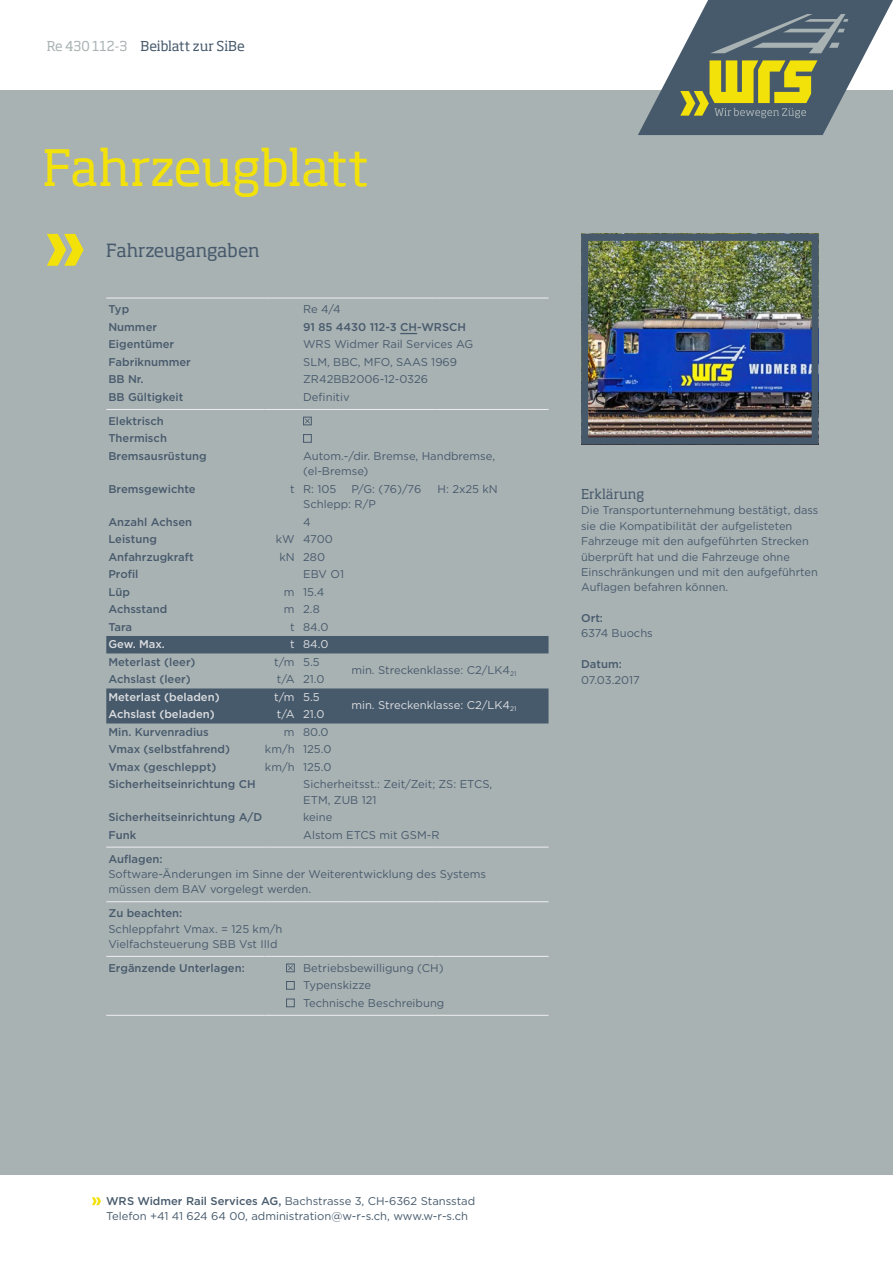
<style>
.page{position:relative;width:893px;height:1263px;background:#fff}
.page>*{position:absolute;margin:0;border:0;box-sizing:border-box;transform-origin:0 0}
.t1{font:49.5px "Soho Pro";letter-spacing:-.01em;color:#f3e209}
.t2{font:18px "Soho Pro";letter-spacing:-.005em;color:#475a6c}
.t3{font:13.5px "Soho Pro";letter-spacing:-.005em;color:#475a6c}
.t4{font:11.25px/15.5px "Gotham";color:#475a6c}
.t5{font:500 11.25px/17.5px "Gotham";color:#475a6c}
.t6{font:11.25px "Gotham";color:#dddee0}
.t7{font:500 11.25px "Gotham";color:#dddee0}
.s1{color:#a9b2b3}
.s2{font-weight:500}
</style>
<div class="page">
<div style="left:0;top:90px;width:893px;height:1085px;background:#a9b2b3"></div>
<svg style="left:106px;top:636px;width:443px;height:87px"></svg>
<hr style="left:106px;top:298px;width:158px;height:1px;background:#eeeeef">
<hr style="left:264px;top:298px;width:37px;height:1px;background:#eeeeef">
<hr style="left:301px;top:298px;width:48px;height:1px;background:#eeeeef">
<hr style="left:349px;top:298px;width:86px;height:1px;background:#eeeeef">
<hr style="left:435px;top:298px;width:114px;height:1px;background:#eeeeef">
<hr style="left:106px;top:409px;width:158px;height:1px;background:#eeeeef">
<hr style="left:264px;top:409px;width:37px;height:1px;background:#eeeeef">
<hr style="left:301px;top:409px;width:48px;height:1px;background:#eeeeef">
<hr style="left:349px;top:409px;width:86px;height:1px;background:#eeeeef">
<hr style="left:435px;top:409px;width:114px;height:1px;background:#eeeeef">
<hr style="left:106px;top:847px;width:158px;height:1px;background:#eeeeef">
<hr style="left:264px;top:847px;width:37px;height:1px;background:#eeeeef">
<hr style="left:301px;top:847px;width:48px;height:1px;background:#eeeeef">
<hr style="left:349px;top:847px;width:86px;height:1px;background:#eeeeef">
<hr style="left:435px;top:847px;width:114px;height:1px;background:#eeeeef">
<hr style="left:106px;top:901px;width:158px;height:1px;background:#eeeeef">
<hr style="left:264px;top:901px;width:37px;height:1px;background:#eeeeef">
<hr style="left:301px;top:901px;width:48px;height:1px;background:#eeeeef">
<hr style="left:349px;top:901px;width:86px;height:1px;background:#eeeeef">
<hr style="left:435px;top:901px;width:114px;height:1px;background:#eeeeef">
<hr style="left:106px;top:956px;width:158px;height:1px;background:#eeeeef">
<hr style="left:264px;top:956px;width:37px;height:1px;background:#eeeeef">
<hr style="left:301px;top:956px;width:48px;height:1px;background:#eeeeef">
<hr style="left:349px;top:956px;width:86px;height:1px;background:#eeeeef">
<hr style="left:435px;top:956px;width:114px;height:1px;background:#eeeeef">
<hr style="left:106px;top:1015px;width:158px;height:1px;background:#eeeeef">
<hr style="left:264px;top:1015px;width:37px;height:1px;background:#eeeeef">
<hr style="left:301px;top:1015px;width:48px;height:1px;background:#eeeeef">
<hr style="left:349px;top:1015px;width:86px;height:1px;background:#eeeeef">
<hr style="left:435px;top:1015px;width:114px;height:1px;background:#eeeeef">
<svg style="left:400px;top:333px;width:17px;height:1px"></svg>
<div style="left:286px;top:964px;width:9px;height:8px;border:1px solid #475a6c"></div>
<svg style="left:288px;top:965px;width:5px;height:5px"></svg>
<div style="left:286px;top:981px;width:9px;height:9px;border:1px solid #475a6c"></div>
<div style="left:286px;top:999px;width:9px;height:8px;border:1px solid #475a6c"></div>
<div style="left:303px;top:417px;width:9px;height:8px;border:1px solid #475a6c"></div>
<svg style="left:305px;top:418px;width:5px;height:5px"></svg>
<div style="left:303px;top:434px;width:9px;height:9px;border:1px solid #475a6c"></div>
<svg style="left:47px;top:234px;width:37px;height:32px"></svg>
<img style="left:589px;top:242px;width:222px;height:194px">
<div style="left:581px;top:234px;width:238px;height:210px;border:7px solid #475a6c"></div>
<svg style="left:638px;top:0;width:255px;height:135px"></svg>
<svg style="left:92px;top:1197px;width:9px;height:8px"></svg>
<p class="t3" style="left:47px;top:37px;width:200px"><span class="s1">Re 430 112-3</span> Beiblatt zur SiBe</p>
<h1 class="t1" style="left:43px;top:133px;width:328px">Fahrzeugblatt</h1>
<h2 class="t2" style="left:106px;top:237px;width:155px">Fahrzeugangaben</h2>
<p class="t5" style="left:108px;top:300px;width:22px">Typ</p>
<p class="t4" style="left:303px;top:302px;width:39px">Re 4/4</p>
<p class="t5" style="left:108px;top:318px;width:50px">Nummer</p>
<p class="t5" style="left:303px;top:318px;width:164px">91 85 4430 112-3 CH-WRSCH</p>
<p class="t5" style="left:108px;top:336px;width:67px">Eigentümer</p>
<p class="t4" style="left:303px;top:337px;width:172px">WRS Widmer Rail Services AG</p>
<p class="t5" style="left:108px;top:353px;width:84px">Fabriknummer</p>
<p class="t4" style="left:303px;top:354px;width:155px">SLM, BBC, MFO, SAAS 1969</p>
<p class="t5" style="left:108px;top:371px;width:37px">BB Nr.</p>
<p class="t4" style="left:303px;top:372px;width:127px">ZR42BB2006-12-0326</p>
<p class="t5" style="left:108px;top:388px;width:76px">BB Gültigkeit</p>
<p class="t4" style="left:303px;top:389px;width:48px">Definitiv</p>
<p class="t5" style="left:108px;top:412px;width:100px">Elektrisch<br>Thermisch<br>Bremsausrüstung</p>
<p class="t4" style="left:303px;top:448px;width:193px">Autom.-/dir. Bremse, Handbremse, (el-Bremse)</p>
<p class="t5" style="left:108px;top:480px;width:89px">Bremsgewichte</p>
<p class="t4" style="left:290px;top:481px;width:48px">t R: 105</p>
<p class="t4" style="left:351px;top:481px;width:72px">P/G: (76)/76</p>
<p class="t4" style="left:438px;top:481px;width:62px">H: 2x25 kN</p>
<p class="t4" style="left:303px;top:496px;width:74px">Schlepp: R/P</p>
<p class="t5" style="left:108px;top:513px;width:85px">Anzahl Achsen</p>
<p class="t4" style="left:303px;top:514px;width:9px">4</p>
<p class="t5" style="left:108px;top:530px;width:50px">Leistung</p>
<p class="t4" style="left:276px;top:531px;width:59px">kW 4700</p>
<p class="t5" style="left:108px;top:548px;width:87px">Anfahrzugkraft</p>
<p class="t4" style="left:279px;top:549px;width:47px">kN 280</p>
<p class="t5" style="left:108px;top:565px;width:32px">Profil</p>
<p class="t4" style="left:303px;top:566px;width:42px">EBV O1</p>
<p class="t5" style="left:108px;top:583px;width:23px">Lüp</p>
<p class="t4" style="left:284px;top:584px;width:42px">m 15.4</p>
<p class="t5" style="left:108px;top:600px;width:60px">Achsstand</p>
<p class="t4" style="left:284px;top:601px;width:37px">m 2.8</p>
<p class="t5" style="left:108px;top:618px;width:25px">Tara</p>
<p class="t4" style="left:290px;top:619px;width:40px">t 84.0</p>
<p class="t7" style="left:108px;top:637px;width:58px">Gew. Max.</p>
<p class="t6" style="left:290px;top:637px;width:40px">t 84.0</p>
<p class="t5" style="left:108px;top:653px;width:89px">Meterlast (leer)</p>
<p class="t4" style="left:274px;top:654px;width:47px">t/m 5.5</p>
<p class="t4" style="left:351px;top:663px;width:167px">min. Streckenklasse: C2/LK4<sub>21</sub></p>
<p class="t5" style="left:108px;top:670px;width:84px">Achslast (leer)</p>
<p class="t4" style="left:277px;top:671px;width:49px">t/A 21.0</p>
<p class="t7" style="left:108px;top:689px;width:113px">Meterlast (beladen)</p>
<p class="t6" style="left:274px;top:690px;width:47px">t/m 5.5</p>
<p class="t6" style="left:351px;top:699px;width:167px">min. Streckenklasse: C2/LK4<sub>21</sub></p>
<p class="t7" style="left:108px;top:707px;width:108px">Achslast (beladen)</p>
<p class="t6" style="left:277px;top:707px;width:49px">t/A 21.0</p>
<p class="t5" style="left:108px;top:723px;width:102px">Min. Kurvenradius</p>
<p class="t4" style="left:284px;top:724px;width:46px">m 80.0</p>
<p class="t5" style="left:108px;top:740px;width:123px">Vmax (selbstfahrend)</p>
<p class="t4" style="left:265px;top:741px;width:68px">km/h 125.0</p>
<p class="t5" style="left:108px;top:758px;width:109px">Vmax (geschleppt)</p>
<p class="t4" style="left:265px;top:759px;width:68px">km/h 125.0</p>
<p class="t5" style="left:108px;top:775px;width:149px">Sicherheitseinrichtung CH</p>
<p class="t4" style="left:303px;top:776px;width:191px">Sicherheitsst.: Zeit/Zeit; ZS: ETCS,<br>ETM, ZUB 121</p>
<p class="t5" style="left:108px;top:808px;width:155px">Sicherheitseinrichtung A/D</p>
<p class="t4" style="left:303px;top:809px;width:31px">keine</p>
<p class="t5" style="left:108px;top:826px;width:29px">Funk</p>
<p class="t4" style="left:303px;top:827px;width:138px">Alstom ETCS mit GSM-R</p>
<p class="t5" style="left:108px;top:849px;width:56px">Auflagen:</p>
<p class="t4" style="left:108px;top:866px;width:379px">Software-Änderungen im Sinne der Weiterentwicklung des Systems müssen dem BAV vorgelegt werden.</p>
<p class="t5" style="left:108px;top:904px;width:75px">Zu beachten:</p>
<p class="t4" style="left:108px;top:921px;width:175px">Schleppfahrt Vmax. = 125 km/h<br>Vielfachsteuerung SBB Vst IIId</p>
<p class="t5" style="left:108px;top:959px;width:138px">Ergänzende Unterlagen:</p>
<p class="t4" style="left:303px;top:959px;width:143px;line-height:17.5px">Betriebsbewilligung (CH)<br>Typenskizze<br>Technische Beschreibung</p>
<p class="t3" style="left:581px;top:485px;width:65px">Erklärung</p>
<p class="t4" style="left:581px;top:503px;width:239px">Die Transportunternehmung bestätigt, dass sie die Kompatibilität der aufgelisteten Fahrzeuge mit den aufgeführten Strecken überprüft hat und die Fahrzeuge ohne Einschränkungen und mit den aufgeführten Auflagen befahren können.</p>
<p class="t5" style="left:581px;top:609px;width:23px">Ort:</p>
<p class="t4" style="left:581px;top:626px;width:73px">6374 Buochs</p>
<p class="t5" style="left:581px;top:655px;width:42px">Datum:</p>
<p class="t4" style="left:581px;top:672px;width:60px">07.03.2017</p>
<p class="t4" style="left:106px;top:1193px;width:370px"><span class="s2">WRS Widmer Rail Services AG,</span> Bachstrasse 3, CH-6362 Stansstad<br>Telefon +41 41 624 64 00, administration@w-r-s.ch, www.w-r-s.ch</p>
</div>
